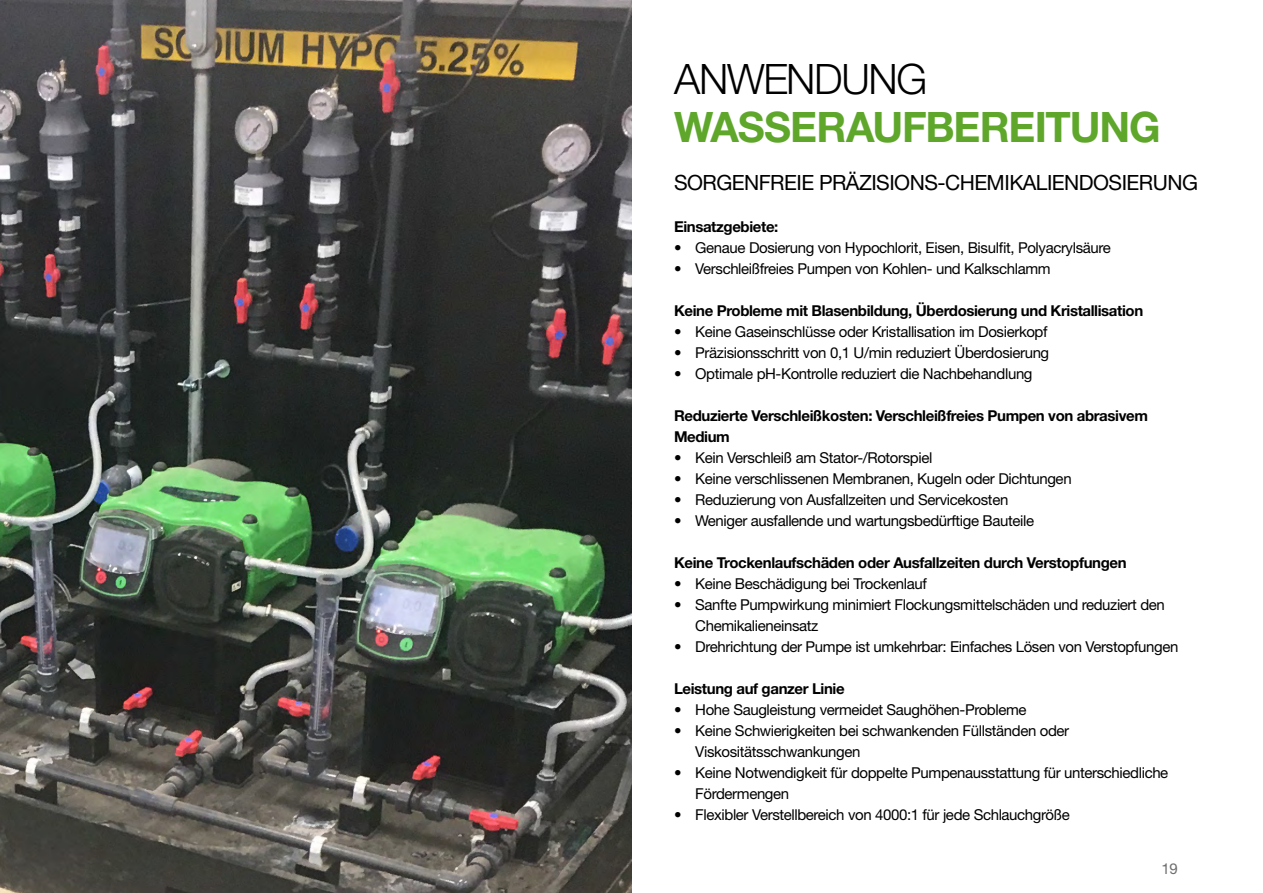
<style>
.page{position:relative;width:1263px;height:893px;background:#fff}
.page>*{position:absolute;margin:0;border:0;box-sizing:border-box;transform-origin:0 0}
.t1{font:700 42px "Helvetica Neue LT Std";letter-spacing:-.025em;color:#5ea72b}
.t2{font:300 42px "Helvetica Neue LT Std";letter-spacing:-.03em;color:#000}
.t3{font:21px "Helvetica Neue LT Std";letter-spacing:-.025em;color:#000}
.t4{font:15px/21px "Helvetica Neue LT Std";letter-spacing:-.025em;color:#000}
.t5{font:700 15px/21px "Helvetica Neue LT Std";letter-spacing:-.025em;color:#000}
.t6{font:15px "Helvetica Neue LT Std";color:#706f6f}
</style>
<div class="page">
<img style="left:0;top:0;width:631px;height:893px">
<h1 class="t2" style="left:674px;top:53px;width:255px">ANWENDUNG</h1>
<h1 class="t1" style="left:674px;top:101px;width:488px">WASSERAUFBEREITUNG</h1>
<h2 class="t3" style="left:674px;top:170px;width:525px">SORGENFREIE PRÄZISIONS-CHEMIKALIENDOSIERUNG</h2>
<p class="t5" style="left:674px;top:216px;width:106px">Einsatzgebiete:</p>
<p class="t4" style="left:674px;top:237px;width:438px">• Genaue Dosierung von Hypochlorit, Eisen, Bisulfit, Polyacrylsäure</p>
<p class="t4" style="left:674px;top:258px;width:378px">• Verschleißfreies Pumpen von Kohlen- und Kalkschlamm</p>
<p class="t5" style="left:674px;top:300px;width:471px">Keine Probleme mit Blasenbildung, Überdosierung und Kristallisation</p>
<p class="t4" style="left:674px;top:321px;width:375px">• Keine Gaseinschlüsse oder Kristallisation im Dosierkopf</p>
<p class="t4" style="left:674px;top:342px;width:377px">• Präzisionsschritt von 0,1 U/min reduziert Überdosierung</p>
<p class="t4" style="left:674px;top:363px;width:360px">• Optimale pH-Kontrolle reduziert die Nachbehandlung</p>
<p class="t5" style="left:674px;top:405px;width:475px">Reduzierte Verschleißkosten: Verschleißfreies Pumpen von abrasivem<br>Medium</p>
<p class="t4" style="left:674px;top:447px;width:260px">• Kein Verschleiß am Stator-/Rotorspiel</p>
<p class="t4" style="left:674px;top:468px;width:399px">• Keine verschlissenen Membranen, Kugeln oder Dichtungen</p>
<p class="t4" style="left:674px;top:489px;width:336px">• Reduzierung von Ausfallzeiten und Servicekosten</p>
<p class="t4" style="left:674px;top:510px;width:362px">• Weniger ausfallende und wartungsbedürftige Bauteile</p>
<p class="t5" style="left:674px;top:552px;width:454px">Keine Trockenlaufschäden oder Ausfallzeiten durch Verstopfungen</p>
<p class="t4" style="left:674px;top:573px;width:254px">• Keine Beschädigung bei Trockenlauf</p>
<p class="t4" style="left:695px;top:594px;width:471px;text-indent:-21px">• Sanfte Pumpwirkung minimiert Flockungsmittelschäden und reduziert den<br>Chemikalieneinsatz</p>
<p class="t4" style="left:674px;top:636px;width:506px">• Drehrichtung der Pumpe ist umkehrbar: Einfaches Lösen von Verstopfungen</p>
<p class="t5" style="left:674px;top:678px;width:172px">Leistung auf ganzer Linie</p>
<p class="t4" style="left:674px;top:699px;width:354px">• Hohe Saugleistung vermeidet Saughöhen-Probleme</p>
<p class="t4" style="left:695px;top:720px;width:375px;text-indent:-21px">• Keine Schwierigkeiten bei schwankenden Füllständen oder<br>Viskositätsschwankungen</p>
<p class="t4" style="left:695px;top:762px;width:475px;text-indent:-21px">• Keine Notwendigkeit für doppelte Pumpenausstattung für unterschiedliche<br>Fördermengen</p>
<p class="t4" style="left:674px;top:804px;width:397px">• Flexibler Verstellbereich von 4000:1 für jede Schlauchgröße</p>
<p class="t6" style="left:1161px;top:860px;width:18px">19</p>
</div>
